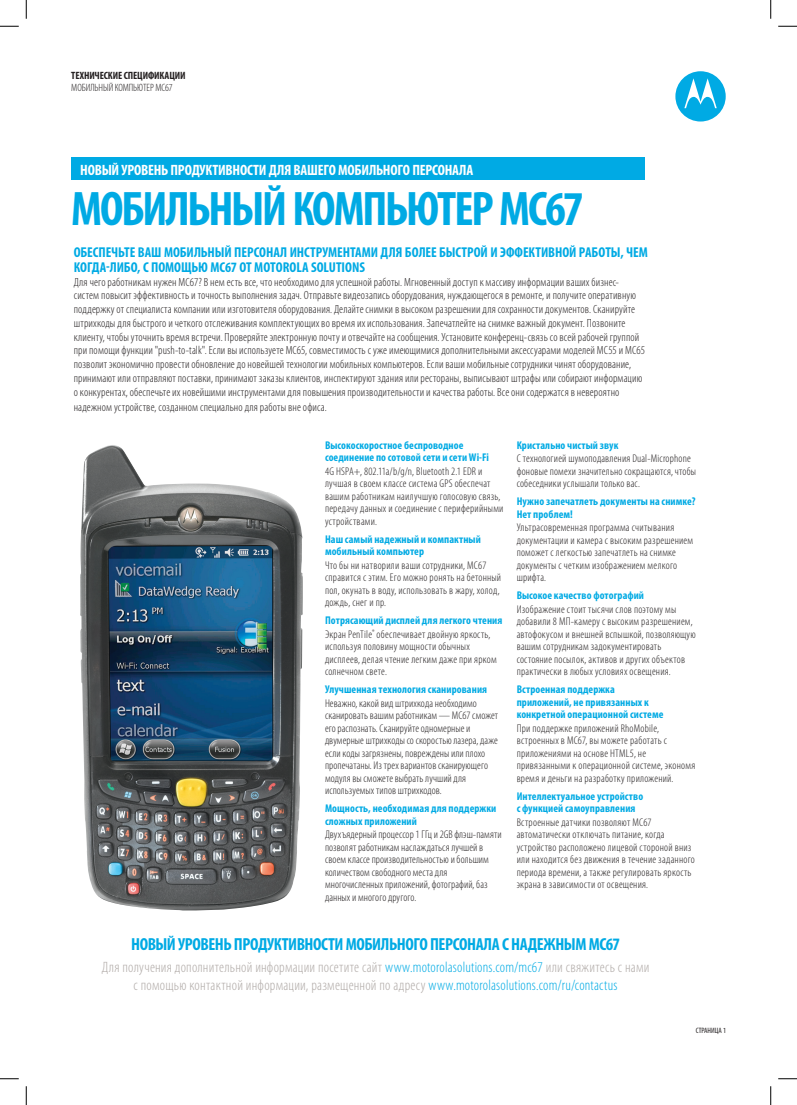
<style>
.page{position:relative;width:797px;height:1105px;background:#fff}
.page>*{position:absolute;margin:0;border:0;box-sizing:border-box;transform-origin:0 0}
.t1{font:700 condensed 48.75px "Myriad Pro";letter-spacing:-.045em;color:#00aae4}
.Call_to_action{font:700 condensed 17.5px "Myriad Pro";letter-spacing:-.025em;color:#00aae4}
.Call_to_action-2{font:300 condensed 15px/17.5px "Myriad Pro";letter-spacing:.015em;color:#afa9a6;text-align:center}
.t2{font:700 condensed 15px "Myriad Pro";letter-spacing:-.015em;color:#fff}
.t3{font:700 condensed 14.25px/15px "Myriad Pro";letter-spacing:-.005em;color:#00aae4}
.t4{font:300 condensed 11.88px/13.8px "Myriad Pro";letter-spacing:.01em;color:#231f20}
.Features_body{font:300 condensed 11.25px/12.5px "Myriad Pro";letter-spacing:.02em;color:#231f20}
.Features_heading{font:700 condensed 11.25px/12.5px "Myriad Pro";letter-spacing:.005em;color:#00aae4}
.t5{font:700 condensed 10.62px/11.9px "Myriad Pro";letter-spacing:-.01em;color:#231f20}
.t6{font:condensed 7.75px "Myriad Pro";color:#231f20}
.s1{font-weight:300}
.s2{color:#00aae4}
</style>
<div class="page">
<div style="left:675px;top:71px;width:50px;height:51px;background:#00aae4;border-radius:50%"></div>
<svg style="left:684px;top:78px;width:32px;height:30px"></svg>
<div style="left:71px;top:158px;width:573px;height:22px;background:#00aae4"></div>
<img style="left:80px;top:445px;width:223px;height:466px">
<svg style="left:0;top:25px;width:19px;height:2px"></svg>
<svg style="left:778px;top:25px;width:19px;height:2px"></svg>
<svg style="left:0;top:1078px;width:19px;height:1px"></svg>
<svg style="left:778px;top:1078px;width:19px;height:1px"></svg>
<svg style="left:25px;top:0;width:2px;height:19px"></svg>
<svg style="left:25px;top:1086px;width:2px;height:19px"></svg>
<svg style="left:770px;top:0;width:1px;height:19px"></svg>
<svg style="left:770px;top:1086px;width:1px;height:19px"></svg>
<p class="t5" style="left:71px;top:70px;width:116px">ТЕХНИЧЕСКИЕ СПЕЦИФИКАЦИИ<br><span class="s1">МОБИЛЬНЫЙ КОМПЬЮТЕР MC67</span></p>
<p class="t2" style="left:80px;top:160px;width:394px">НОВЫЙ УРОВЕНЬ ПРОДУКТИВНОСТИ ДЛЯ ВАШЕГО МОБИЛЬНОГО ПЕРСОНАЛА</p>
<p class="t1" style="left:71px;top:179px;width:514px">МОБИЛЬНЫЙ КОМПЬЮТЕР MC67</p>
<p class="t3" style="left:74px;top:244px;width:575px">ОБЕСПЕЧЬТЕ ВАШ МОБИЛЬНЫЙ ПЕРСОНАЛ ИНСТРУМЕНТАМИ ДЛЯ БОЛЕЕ БЫСТРОЙ И ЭФФЕКТИВНОЙ РАБОТЫ, ЧЕМ<br>КОГДА-ЛИБО, С ПОМОЩЬЮ MC67 ОТ MOTOROLA SOLUTIONS</p>
<p class="t4" style="left:74px;top:275px;width:572px">Для чего работникам нужен MC67? В нем есть все, что необходимо для успешной работы. Мгновенный доступ к массиву информации ваших бизнес&shy;систем повысит эффективность и точность выполнения задач. Отправьте видеозапись оборудования, нуждающегося в ремонте, и получите оперативную поддержку от специалиста компании или изготовителя оборудования. Делайте снимки в высоком разрешении для сохранности документов. Сканируйте штрихкоды для быстрого и четкого отслеживания комплектующих во время их использования. Запечатлейте на снимке важный документ. Позвоните клиенту, чтобы уточнить время встречи. Проверяйте электронную почту и отвечайте на сообщения. Установите конференц-связь со всей рабочей группой при помощи функции "push-to-talk". Если вы используете MC65, совместимость с уже имеющимися дополнительными аксессуарами моделей MC55 и MC65 позволит экономично провести обновление до новейшей технологии мобильных компьютеров. Если ваши мобильные сотрудники чинят оборудование, принимают или отправляют поставки, принимают заказы клиентов, инспектируют здания или рестораны, выписывают штрафы или собирают информацию о конкурентах, обеспечьте их новейшими инструментами для повышения производительности и качества работы. Все они содержатся в невероятно</p>
<p class="t4" style="left:74px;top:400px;width:254px">надежном устройстве, созданном специально для работы вне офиса.</p>
<p class="Features_heading" style="left:325px;top:438px;width:166px">Высокоскоростное беспроводное соединение по сотовой сети и сети Wi-Fi</p>
<p class="Features_body" style="left:325px;top:465px;width:180px">4G HSPA+, 802.11a/b/g/n, Bluetooth 2.1 EDR и лучшая в своем классе система GPS обеспечат вашим работникам наилучшую голосовую связь, передачу данных и соединение с периферийными устройствами.</p>
<p class="Features_heading" style="left:325px;top:533px;width:157px">Наш самый надежный и компактный мобильный компьютер</p>
<p class="Features_body" style="left:325px;top:559px;width:178px">Что бы ни натворили ваши сотрудники, MC67 справится с этим. Его можно ронять на бетонный пол, окунать в воду, использовать в жару, холод, дождь, снег и пр.</p>
<p class="Features_heading" style="left:325px;top:614px;width:179px">Потрясающий дисплей для легкого чтения</p>
<p class="Features_body" style="left:325px;top:628px;width:173px">Экран PenTile<sup>®</sup> обеспечивает двойную яркость, используя половину мощности обычных дисплеев, делая чтение легким даже при ярком солнечном свете.</p>
<p class="Features_heading" style="left:325px;top:683px;width:164px">Улучшенная технология сканирования</p>
<p class="Features_body" style="left:325px;top:697px;width:175px">Неважно, какой вид штрихкода необходимо сканировать вашим работникам — MC67 сможет его распознать. Сканируйте одномерные и двумерные штрихкоды со скоростью лазера, даже если коды загрязнены, повреждены или плохо пропечатаны. Из трех вариантов сканирующего модуля вы сможете выбрать лучший для используемых типов штрихкодов.</p>
<p class="Features_heading" style="left:325px;top:802px;width:173px">Мощность, необходимая для поддержки сложных приложений</p>
<p class="Features_body" style="left:325px;top:828px;width:178px">Двухъядерный процессор 1 ГГц и 2GB флэш-памяти позволят работникам наслаждаться лучшей в своем классе производительностью и большим количеством свободного места для многочисленных приложений, фотографий, баз данных и многого другого.</p>
<p class="Call_to_action" style="left:131px;top:933px;width:490px">НОВЫЙ УРОВЕНЬ ПРОДУКТИВНОСТИ МОБИЛЬНОГО ПЕРСОНАЛА С НАДЕЖНЫМ MC67</p>
<p class="Call_to_action-2" style="left:102px;top:958px;width:549px">Для получения дополнительной информации посетите сайт <span class="s2">www.motorolasolutions.com/mc67</span> или свяжитесь с нами с помощью контактной информации, размещенной по адресу <span class="s2">www.motorolasolutions.com/ru/contactus</span></p>
<p class="Features_heading" style="left:516px;top:438px;width:103px">Кристально чистый звук</p>
<p class="Features_body" style="left:516px;top:452px;width:181px">С технологией шумоподавления Dual-Microphone фоновые помехи значительно сокращаются, чтобы собеседники услышали только вас.</p>
<p class="Features_heading" style="left:516px;top:495px;width:180px">Нужно запечатлеть документы на снимке?<br>Нет проблем!</p>
<p class="Features_body" style="left:516px;top:521px;width:178px">Ультрасовременная программа считывания документации и камера с высоким разрешением поможет с легкостью запечатлеть на снимке документы с четким изображением мелкого шрифта.</p>
<p class="Features_heading" style="left:516px;top:589px;width:129px">Высокое качество фотографий</p>
<p class="Features_body" style="left:516px;top:603px;width:180px">Изображение стоит тысячи слов поэтому мы добавили 8 МП-камеру с высоким разрешением, автофокусом и внешней вспышкой, позволяющую вашим сотрудникам задокументировать состояние посылок, активов и других объектов практически в любых условиях освещения.</p>
<p class="Features_heading" style="left:516px;top:683px;width:148px">Встроенная поддержка приложений, не привязанных к конкретной операционной системе</p>
<p class="Features_body" style="left:516px;top:722px;width:180px">При поддержке приложений RhoMobile, встроенных в MC67, вы можете работать с приложениями на основе HTML5, не привязанными к операционной системе, экономя время и деньги на разработку приложений.</p>
<p class="Features_heading" style="left:516px;top:790px;width:128px">Интеллектуальное устройство с функцией самоуправления</p>
<p class="Features_body" style="left:516px;top:816px;width:180px">Встроенные датчики позволяют MC67 автоматически отключать питание, когда устройство расположено лицевой стороной вниз или находится без движения в течение заданного периода времени, а также регулировать яркость экрана в зависимости от освещения.</p>
<p class="t6" style="left:695px;top:1025px;width:32px">СТРАНИЦА 1</p>
</div>
